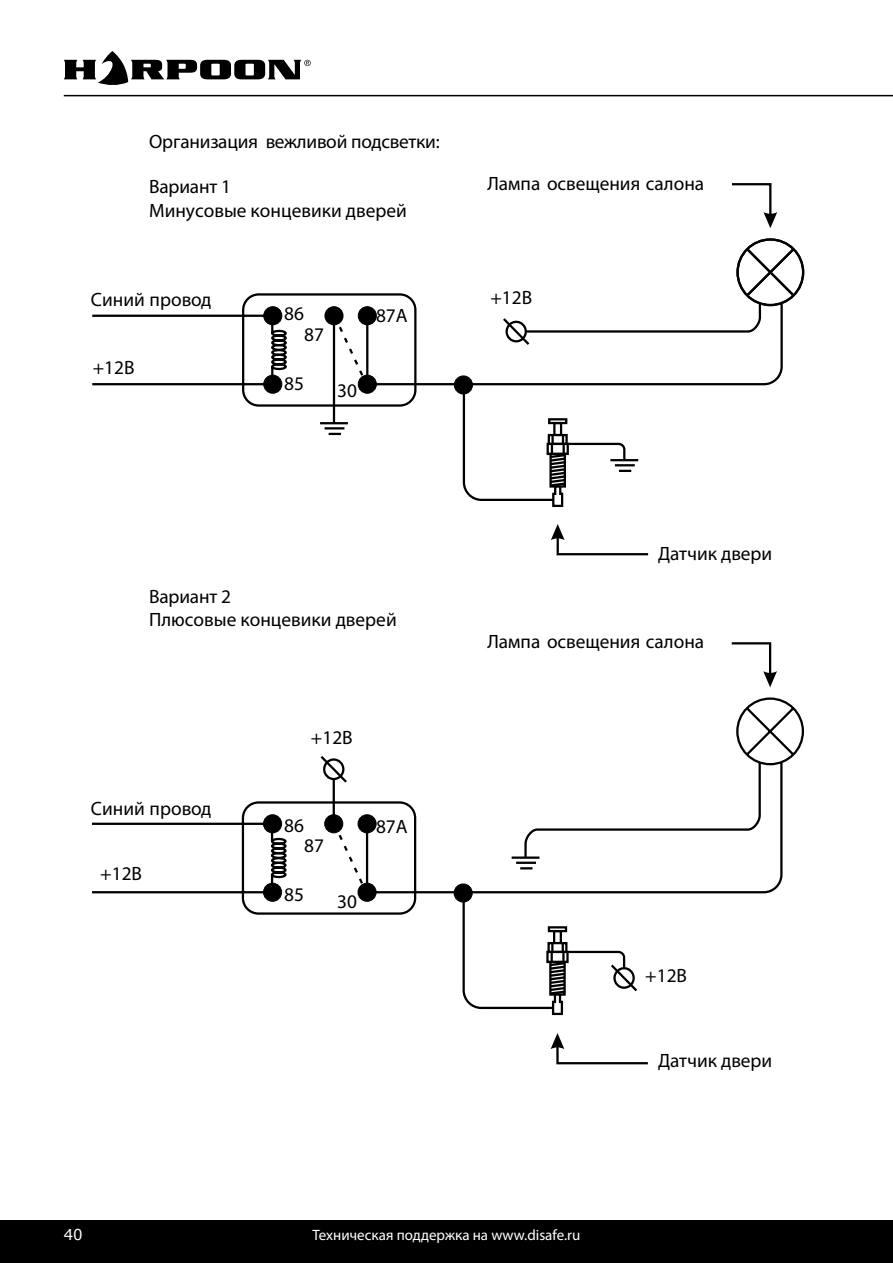
<style>
.page{position:relative;width:893px;height:1263px;background:#fff}
.page>*{position:absolute;margin:0;border:0;box-sizing:border-box;transform-origin:0 0}
.t1{font:19.35px/23.2px "Myriad Pro";color:#000}
.t2{font:15px "Myriad Pro";color:#fff}
.t3{font:15px "Verdana";color:#fff}
</style>
<div class="page">
<svg style="left:64px;top:51px;width:247px;height:34px"></svg>
<hr style="left:64px;top:95px;width:829px;height:1px;background:#000">
<div style="left:0;top:1220px;width:893px;height:43px;background:#000"></div>
<svg style="left:92px;top:293px;width:226px;height:114px"></svg>
<svg style="left:731px;top:183px;width:46px;height:45px"></svg>
<svg style="left:551px;top:524px;width:98px;height:32px"></svg>
<svg style="left:318px;top:238px;width:487px;height:263px"></svg>
<div style="left:554px;top:423px;width:7px;height:12px;background:#fff"></div>
<div style="left:553px;top:422px;width:9px;height:14px;border:2px solid #000"></div>
<div style="left:548px;top:434px;width:20px;height:11px;border:2px solid #000"></div>
<div style="left:548px;top:418px;width:19px;height:6px;border:2px solid #000"></div>
<div style="left:547px;top:443px;width:22px;height:12px;border:2px solid #000"></div>
<svg style="left:548px;top:435px;width:79px;height:72px"></svg>
<svg style="left:92px;top:801px;width:226px;height:114px"></svg>
<svg style="left:736px;top:697px;width:68px;height:66px"></svg>
<svg style="left:731px;top:642px;width:46px;height:45px"></svg>
<svg style="left:551px;top:1033px;width:97px;height:32px"></svg>
<svg style="left:318px;top:753px;width:466px;height:257px"></svg>
<svg style="left:509px;top:855px;width:131px;height:161px"></svg>
<p class="t1" style="left:149px;top:130px;width:292px">Организация вежливой подсветки:</p>
<p class="t1" style="left:149px;top:175px;width:259px">Вариант 1<br>Минусовые концевики дверей</p>
<p class="t1" style="left:91px;top:287px;width:122px">Синий провод</p>
<p class="t1" style="left:93px;top:356px;width:43px">+12В</p>
<p class="t1" style="left:284px;top:302px;width:21px">86</p>
<p class="t1" style="left:304px;top:322px;width:21px">87</p>
<p class="t1" style="left:284px;top:372px;width:21px">85</p>
<p class="t1" style="left:337px;top:379px;width:21px">30</p>
<p class="t1" style="left:376px;top:304px;width:33px">87А</p>
<p class="t1" style="left:487px;top:172px;width:218px">Лампа освещения салона</p>
<p class="t1" style="left:490px;top:285px;width:43px">+12В</p>
<p class="t1" style="left:149px;top:584px;width:249px">Вариант 2<br>Плюсовые концевики дверей</p>
<p class="t1" style="left:91px;top:797px;width:122px">Синий провод</p>
<p class="t1" style="left:100px;top:861px;width:43px">+12В</p>
<p class="t1" style="left:311px;top:725px;width:43px">+12В</p>
<p class="t1" style="left:284px;top:813px;width:21px">86</p>
<p class="t1" style="left:304px;top:833px;width:21px">87</p>
<p class="t1" style="left:284px;top:883px;width:21px">85</p>
<p class="t1" style="left:337px;top:890px;width:21px">30</p>
<p class="t1" style="left:376px;top:815px;width:33px">87А</p>
<p class="t1" style="left:658px;top:541px;width:116px">Датчик двери</p>
<p class="t1" style="left:487px;top:629px;width:218px">Лампа освещения салона</p>
<p class="t1" style="left:645px;top:964px;width:43px">+12В</p>
<p class="t1" style="left:658px;top:1049px;width:116px">Датчик двери</p>
<p class="t3" style="left:64px;top:1225px;width:21px">40</p>
<p class="t2" style="left:313px;top:1226px;width:269px">Техническая поддержка на www.disafe.ru</p>
</div>
